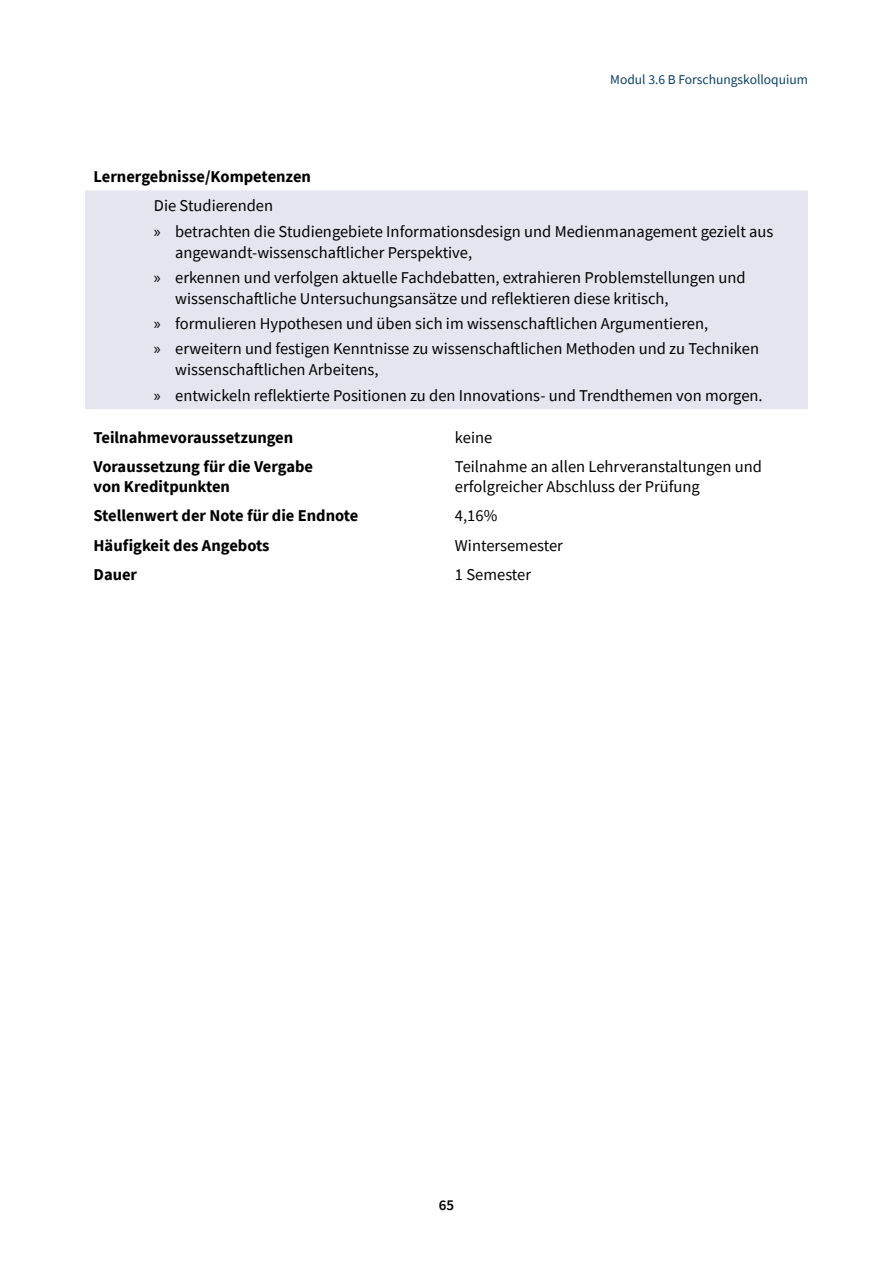
<style>
.page{position:relative;width:893px;height:1263px;background:#fff}
.page>*{position:absolute;margin:0;border:0;box-sizing:border-box;transform-origin:0 0}
.t1{font:16.5px/25.2px "Source Sans Pro";color:#000}
.t2{font:700 16.5px/19.8px "Source Sans Pro";color:#000}
.t3{font:600 15px "Source Sans Pro";color:#000}
.t4{font:13.5px "Source Sans Pro";color:#083f65}
.s1{font-family:"Myriad Pro"}
</style>
<div class="page">
<div style="left:85px;top:190px;width:723px;height:219px;background:#e3e6ee"></div>
<p class="t4" style="left:610px;top:71px;width:199px">Modul 3.6 B Forschungskolloquium</p>
<p class="t2" style="left:94px;top:166px;width:219px">Lernergebnisse/Kompetenzen</p>
<p class="t1" style="left:154px;top:193px;width:621px">Die Studierenden<br><span class="s1">»</span> betrachten die Studiengebiete Informationsdesign und Medienmanagement gezielt aus</p>
<p class="t1" style="left:154px;top:239px;width:593px;text-indent:21px">angewandt-wissenschaftlicher Perspektive,<br><span class="s1">»</span> erkennen und verfolgen aktuelle Fachdebatten, extrahieren Problemstellungen und</p>
<p class="t1" style="left:154px;top:286px;width:607px;text-indent:21px">wissenschaftliche Untersuchungsansätze und reflektieren diese kritisch,<br><span class="s1">»</span> formulieren Hypothesen und üben sich im wissenschaftlichen Argumentieren,<br><span class="s1">»</span> erweitern und festigen Kenntnisse zu wissenschaftlichen Methoden und zu Techniken</p>
<p class="t1" style="left:154px;top:357px;width:610px;text-indent:21px">wissenschaftlichen Arbeitens,<br><span class="s1">»</span> entwickeln reflektierte Positionen zu den Innovations- und Trendthemen von morgen.</p>
<p class="t2" style="left:94px;top:427px;width:201px">Teilnahmevoraussetzungen</p>
<p class="t1" style="left:455px;top:425px;width:39px">keine</p>
<p class="t2" style="left:94px;top:456px;width:221px">Voraussetzung für die Vergabe von Kreditpunkten</p>
<p class="t1" style="left:455px;top:457px;width:308px;line-height:19.8px">Teilnahme an allen Lehrveranstaltungen und erfolgreicher Abschluss der Prüfung</p>
<p class="t2" style="left:94px;top:506px;width:266px">Stellenwert der Note für die Endnote</p>
<p class="t1" style="left:455px;top:503px;width:44px">4,16%</p>
<p class="t2" style="left:94px;top:535px;width:177px">Häufigkeit des Angebots</p>
<p class="t1" style="left:455px;top:532px;width:110px">Wintersemester</p>
<p class="t2" style="left:94px;top:564px;width:45px">Dauer</p>
<p class="t1" style="left:455px;top:562px;width:78px">1 Semester</p>
<p class="t3" style="left:439px;top:1195px;width:17px">65</p>
</div>
